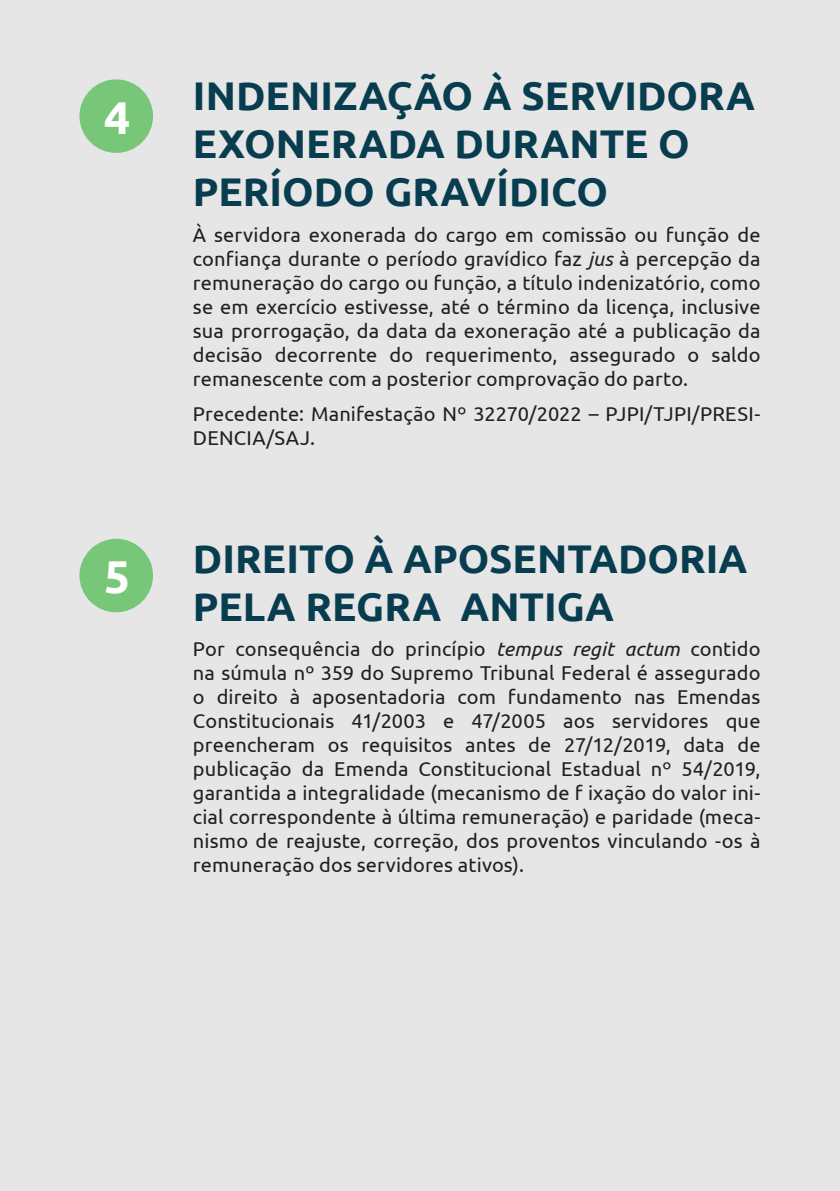
<style>
.page{position:relative;width:840px;height:1191px;background:#fff}
.page>*{position:absolute;margin:0;border:0;box-sizing:border-box;transform-origin:0 0}
.t1{font:700 46px "Ubuntu";color:#fff}
.estiloTitulo{font:700 40px/48px "Ubuntu";color:#083d4f}
.txtParagrao{font:20px/24px "Ubuntu";letter-spacing:.005em;color:#231f20;text-align:justify}
.s1{font-style:italic}
</style>
<div class="page">
<div style="left:0;top:0;width:839px;height:1191px;background:#e6e6e6"></div>
<div style="left:79px;top:79px;width:74px;height:74px;background:#78c778;border-radius:50%"></div>
<div style="left:79px;top:539px;width:74px;height:73px;background:#78c778;border-radius:50%"></div>
<p class="t1" style="left:104px;top:89px;width:28px">4</p>
<p class="t1" style="left:104px;top:549px;width:28px">5</p>
<p class="estiloTitulo" style="left:193px;top:72px;width:563px">INDENIZAÇÃO À SERVIDORA<br>EXONERADA DURANTE O<br>PERÍODO GRAVÍDICO</p>
<p class="txtParagrao" style="left:193px;top:222px;width:568px">À servidora exonerada do cargo em comissão ou função de confiança durante o período gravídico faz <span class="s1">jus</span> à percepção da remuneração do cargo ou função, a título indenizatório, como se em exercício estivesse, até o término da licença, inclusive sua prorrogação, da data da exoneração até a publicação da decisão decorrente do requerimento, assegurado o saldo remanescente com a posterior comprovação do parto.</p>
<p class="txtParagrao" style="left:193px;top:401px;width:568px">Precedente: Manifestação Nº 32270/2022 – PJPI/TJPI/PRESI-<br>DENCIA/SAJ.</p>
<p class="estiloTitulo" style="left:193px;top:534px;width:555px">DIREITO À APOSENTADORIA<br>PELA REGRA ANTIGA</p>
<p class="txtParagrao" style="left:193px;top:636px;width:568px">Por consequência do princípio <span class="s1">tempus regit actum</span> contido na súmula nº 359 do Supremo Tribunal Federal é assegurado o direito à aposentadoria com fundamento nas Emendas Constitucionais 41/2003 e 47/2005 aos servidores que preencheram os requisitos antes de 27/12/2019, data de publicação da Emenda Constitucional Estadual nº 54/2019, garantida a integralidade (mecanismo de f ixação do valor ini&shy;cial correspondente à última remuneração) e paridade (meca&shy;nismo de reajuste, correção, dos proventos vinculando -os à remuneração dos servidores ativos).</p>
</div>
